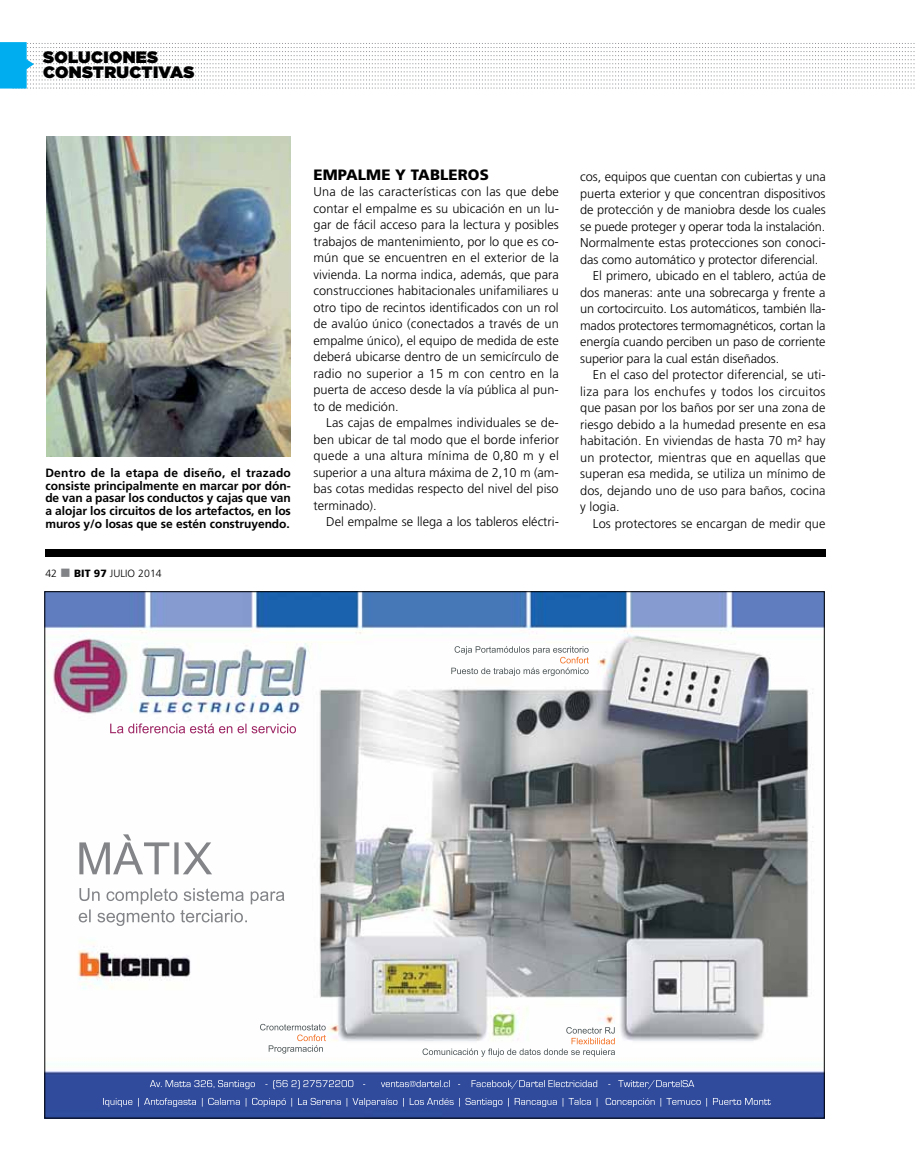
<style>
.page{position:relative;width:915px;height:1170px;background:#fff}
.page>*{position:absolute;margin:0;border:0;box-sizing:border-box;transform-origin:0 0}
.t1{font:900 16.5px/15px "Gotham";letter-spacing:.02em;color:#000}
.t2{font:900 15px "Frutiger";letter-spacing:.005em;color:#000}
.t3{font:300 12.75px/16.5px "Frutiger";color:#000;text-align:justify}
.t4{font:300 12.75px "Frutiger";letter-spacing:.02em;color:#000}
.t5{font:700 12px/12.8px "Frutiger";letter-spacing:-.005em;color:#000;text-align:justify}
.t6{font:300 10.5px "Frutiger";letter-spacing:.005em;color:#000}
.s1{color:#808285}
.s2{font-weight:900}
</style>
<div class="page">
<svg style="left:0;top:42px;width:914px;height:47px"></svg>
<img style="left:47px;top:137px;width:244px;height:320px">
<img style="left:47px;top:593px;width:775px;height:523px">
<div style="left:46px;top:549px;width:779px;height:7px;background:#000"></div>
<p class="t1" style="left:43px;top:49px;width:153px">SOLUCIONES<br>CONSTRUCTIVAS</p>
<p class="t5" style="left:45px;top:466px;width:247px">Dentro de la etapa de diseño, el trazado consiste principalmente en marcar por dón&shy;de van a pasar los conductos y cajas que van a alojar los circuitos de los artefactos, en los muros y/o losas que se estén construyendo.</p>
<p class="t6" style="left:45px;top:567px;width:118px">42 <span class="s1">■</span> <span class="s2">BIT 97</span> julio 2014</p>
<p class="t2" style="left:313px;top:165px;width:177px">EMPALME Y TABLEROS</p>
<p class="t3" style="left:313px;top:183px;width:247px">U na de las características con las que debe contar el empalme es su ubicación en un lu&shy;gar de fácil acceso para la lectura y posibles trabajos de mantenimiento, por lo que es co&shy;mún que se encuentren en el exterior de la vivienda. La norma indica, además, que para construcciones habitacionales unifamiliares u otro tipo de recintos identificados con un rol de avalúo único (conectados a través de un empalme único), el equipo de medida de este deberá ubicarse dentro de un semicírculo de radio no superior a 15 m con centro en la puerta de acceso desde la vía pública al pun&shy;to de medición.</p>
<p class="t3" style="left:313px;top:414px;width:247px;text-indent:13px">Las cajas de empalmes individuales se de&shy;ben ubicar de tal modo que el borde inferior quede a una altura mínima de 0,80 m y el superior a una altura máxima de 2,10 m (am&shy;bas cotas medidas respecto del nivel del piso terminado).</p>
<p class="t3" style="left:326px;top:513px;width:234px">Del empalme se llega a los tableros eléctri-</p>
<p class="t3" style="left:580px;top:168px;width:247px">cos, equipos que cuentan con cubiertas y una</p>
<p class="t3" style="left:580px;top:185px;width:247px">puerta exterior y que concentran dispositivos</p>
<p class="t3" style="left:580px;top:201px;width:247px">de protección y de maniobra desde los cuales</p>
<p class="t3" style="left:580px;top:218px;width:246px">se puede proteger y operar toda la instalación.</p>
<p class="t3" style="left:580px;top:234px;width:247px">Normalmente estas protecciones son conoci-</p>
<p class="t3" style="left:580px;top:251px;width:240px">das como automático y protector diferencial.</p>
<p class="t3" style="left:592px;top:267px;width:234px">El primero, ubicado en el tablero, actúa de</p>
<p class="t3" style="left:580px;top:284px;width:247px">dos maneras: ante una sobrecarga y frente a</p>
<p class="t3" style="left:580px;top:300px;width:247px">un cortocircuito. Los automáticos, también lla-</p>
<p class="t3" style="left:580px;top:317px;width:247px">mados protectores termomagnéticos, cortan la</p>
<p class="t3" style="left:580px;top:333px;width:247px">energía cuando perciben un paso de corriente</p>
<p class="t3" style="left:580px;top:350px;width:200px">superior para la cual están diseñados.</p>
<p class="t3" style="left:592px;top:366px;width:234px">En el caso del protector diferencial, se uti-</p>
<p class="t4" style="left:580px;top:384px;width:247px">liza para los enchufes y todos los circuitos</p>
<p class="t3" style="left:580px;top:399px;width:247px">que pasan por los baños por ser una zona de</p>
<p class="t3" style="left:580px;top:416px;width:247px">riesgo debido a la humedad presente en esa</p>
<p class="t3" style="left:580px;top:432px;width:247px">habitación. En viviendas de hasta 70 m² hay</p>
<p class="t3" style="left:580px;top:449px;width:247px">un protector, mientras que en aquellas que</p>
<p class="t3" style="left:580px;top:465px;width:247px">superan esa medida, se utiliza un mínimo de</p>
<p class="t3" style="left:580px;top:482px;width:247px">dos, dejando uno de uso para baños, cocina</p>
<p class="t3" style="left:580px;top:498px;width:41px">y logia.</p>
<p class="t3" style="left:592px;top:515px;width:234px">Los protectores se encargan de medir que</p>
</div>
